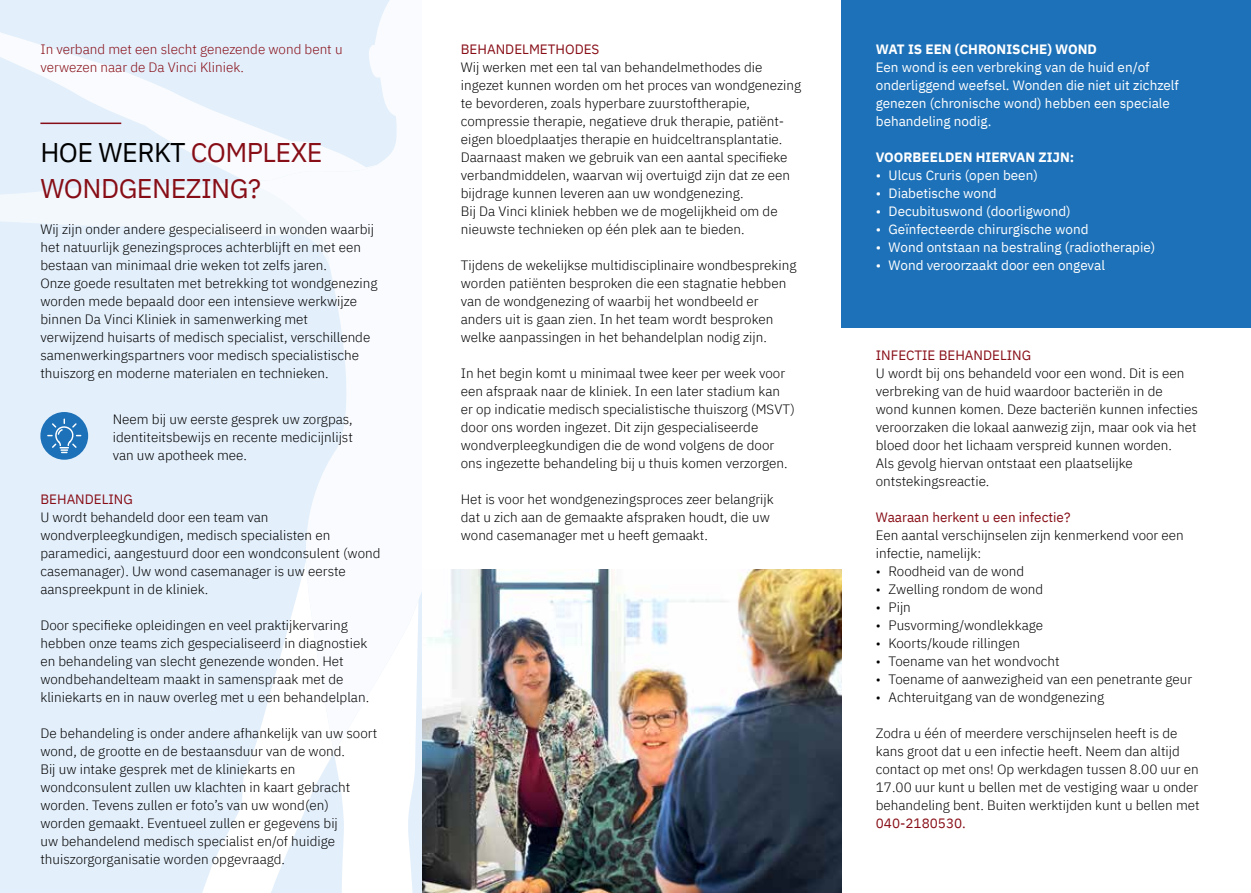
<style>
.page{position:relative;width:1251px;height:893px;background:#fff}
.page>*{position:absolute;margin:0;border:0;box-sizing:border-box;transform-origin:0 0}
.t1{font:27px/36px "IBM Plex Sans";letter-spacing:-.02em;color:#870d16}
.t2{font:300 13.5px/18px "IBM Plex Sans";color:#000}
.t3{font:13.5px/18px "IBM Plex Sans";color:#fff}
.t4{font:13.5px "IBM Plex Sans";color:#870d16}
.t5{font:300 13.5px/18px "IBM Plex Sans";color:#870d16}
.t6{font:700 13.5px "IBM Plex Sans";color:#fff}
.s1{color:#000}
</style>
<div class="page">
<img style="left:421px;top:570px;width:420px;height:323px">
<div style="left:0;top:0;width:421px;height:893px;background:#e3effb"></div>
<svg style="left:334px;top:753px;width:81px;height:140px;background:#fbfcfe"></svg>
<svg style="left:202px;top:753px;width:132px;height:140px;fill:#fff"></svg>
<svg style="left:0;top:32px;width:247px;height:149px"></svg>
<svg style="left:0;top:182px;width:247px;height:54px"></svg>
<svg style="left:247px;top:0;width:175px;height:753px;fill:#f9fbfe"></svg>
<div style="left:841px;top:0;width:409px;height:327px;background:#1d71b8"></div>
<hr style="left:40px;top:123px;width:81px;height:1px;background:#870d16">
<div style="left:40px;top:412px;width:48px;height:48px;background:#1d71b8;border-radius:50%"></div>
<svg style="left:47px;top:419px;width:34px;height:34px"></svg>
<p class="t5" style="left:40px;top:39px;width:304px">In verband met een slecht genezende wond bent u verwezen naar de Da Vinci Kliniek.</p>
<p class="t4" style="left:461px;top:39px;width:140px">BEHANDELMETHODES</p>
<p class="t2" style="left:461px;top:57px;width:342px">Wij werken met een tal van behandelmethodes die ingezet kunnen worden om het proces van wondgenezing te bevorderen, zoals hyperbare zuurstoftherapie, compressie therapie, negatieve druk therapie, patiënt&shy;eigen bloedplaatjes therapie en huidceltransplantatie.<br>Daarnaast maken we gebruik van een aantal specifieke verbandmiddelen, waarvan wij overtuigd zijn dat ze een bijdrage kunnen leveren aan uw wondgenezing.<br>Bij Da Vinci kliniek hebben we de mogelijkheid om de nieuwste technieken op één plek aan te bieden.</p>
<p class="t2" style="left:461px;top:255px;width:337px">Tijdens de wekelijkse multidisciplinaire wondbespreking worden patiënten besproken die een stagnatie hebben van de wondgenezing of waarbij het wondbeeld er anders uit is gaan zien. In het team wordt besproken welke aanpassingen in het behandelplan nodig zijn.</p>
<p class="t2" style="left:461px;top:363px;width:335px">In het begin komt u minimaal twee keer per week voor een afspraak naar de kliniek. In een later stadium kan er op indicatie medisch specialistische thuiszorg (MSVT) door ons worden ingezet. Dit zijn gespecialiseerde wondverpleegkundigen die de wond volgens de door ons ingezette behandeling bij u thuis komen verzorgen.</p>
<p class="t2" style="left:461px;top:489px;width:314px">Het is voor het wondgenezingsproces zeer belangrijk dat u zich aan de gemaakte afspraken houdt, die uw wond casemanager met u heeft gemaakt.</p>
<h1 class="t1" style="left:40px;top:132px;width:283px"><span class="s1">HOE WERKT</span> COMPLEXE<br>WONDGENEZING?</h1>
<p class="t2" style="left:40px;top:219px;width:338px">Wij zijn onder andere gespecialiseerd in wonden waarbij het natuurlijk genezingsproces achterblijft en met een bestaan van minimaal drie weken tot zelfs jaren.<br>Onze goede resultaten met betrekking tot wondgenezing worden mede bepaald door een intensieve werkwijze binnen Da Vinci Kliniek in samenwerking met<br>verwijzend huisarts of medisch specialist, verschillende samenwerkingspartners voor medisch specialistische thuiszorg en moderne materialen en technieken.</p>
<p class="t2" style="left:113px;top:409px;width:241px;text-align:justify">Neem bij uw eerste gesprek uw zorgpas, identiteitsbewijs en recente medicijnlijst van uw apotheek mee.</p>
<p class="t4" style="left:40px;top:489px;width:94px">BEHANDELING</p>
<p class="t2" style="left:40px;top:507px;width:341px">U wordt behandeld door een team van wondverpleegkundigen, medisch specialisten en paramedici, aangestuurd door een wondconsulent (wond casemanager). Uw wond casemanager is uw eerste aanspreekpunt in de kliniek.</p>
<p class="t2" style="left:40px;top:615px;width:330px">Door specifieke opleidingen en veel praktijkervaring hebben onze teams zich gespecialiseerd in diagnostiek en behandeling van slecht genezende wonden. Het wondbehandelteam maakt in samenspraak met de kliniekarts en in nauw overleg met u een behandelplan.</p>
<p class="t2" style="left:40px;top:723px;width:338px">De behandeling is onder andere afhankelijk van uw soort wond, de grootte en de bestaansduur van de wond.<br>Bij uw intake gesprek met de kliniekarts en wondconsulent zullen uw klachten in kaart gebracht worden. Tevens zullen er foto’s van uw wond(en) worden gemaakt. Eventueel zullen er gegevens bij<br>uw behandelend medisch specialist en/of huidige thuiszorgorganisatie worden opgevraagd.</p>
<p class="t6" style="left:875px;top:38px;width:222px">WAT IS EEN (CHRONISCHE) WOND</p>
<p class="t3" style="left:875px;top:57px;width:304px">Een wond is een verbreking van de huid en/of onderliggend weefsel. Wonden die niet uit zichzelf genezen (chronische wond) hebben een speciale behandeling nodig.</p>
<p class="t6" style="left:875px;top:146px;width:200px">VOORBEELDEN HIERVAN ZIJN:</p>
<p class="t3" style="left:875px;top:165px;width:163px">• Ulcus Cruris (open been)</p>
<p class="t3" style="left:875px;top:183px;width:122px">• Diabetische wond</p>
<p class="t3" style="left:875px;top:201px;width:196px">• Decubituswond (doorligwond)</p>
<p class="t3" style="left:875px;top:219px;width:214px">• Geïnfecteerde chirurgische wond</p>
<p class="t3" style="left:875px;top:237px;width:281px">• Wond ontstaan na bestraling (radiotherapie)</p>
<p class="t3" style="left:875px;top:255px;width:231px">• Wond veroorzaakt door een ongeval</p>
<p class="t4" style="left:875px;top:345px;width:157px">INFECTIE BEHANDELING</p>
<p class="t2" style="left:875px;top:363px;width:323px">U wordt bij ons behandeld voor een wond. Dit is een verbreking van de huid waardoor bacteriën in de wond kunnen komen. Deze bacteriën kunnen infecties veroorzaken die lokaal aanwezig zijn, maar ook via het bloed door het lichaam verspreid kunnen worden.<br>Als gevolg hiervan ontstaat een plaatselijke ontstekingsreactie.</p>
<p class="t4" style="left:875px;top:507px;width:196px">Waaraan herkent u een infectie?</p>
<p class="t2" style="left:875px;top:525px;width:309px">Een aantal verschijnselen zijn kenmerkend voor een infectie, namelijk:</p>
<p class="t2" style="left:875px;top:561px;width:150px">• Roodheid van de wond</p>
<p class="t2" style="left:875px;top:579px;width:169px">• Zwelling rondom de wond</p>
<p class="t2" style="left:875px;top:597px;width:37px">• Pijn</p>
<p class="t2" style="left:875px;top:615px;width:169px">• Pusvorming/wondlekkage</p>
<p class="t2" style="left:875px;top:633px;width:146px">• Koorts/koude rillingen</p>
<p class="t2" style="left:875px;top:651px;width:185px">• Toename van het wondvocht</p>
<p class="t2" style="left:875px;top:669px;width:318px">• Toename of aanwezigheid van een penetrante geur</p>
<p class="t2" style="left:875px;top:687px;width:230px">• Achteruitgang van de wondgenezing</p>
<p class="t2" style="left:875px;top:723px;width:325px">Zodra u één of meerdere verschijnselen heeft is de kans groot dat u een infectie heeft. Neem dan altijd contact op met ons! Op werkdagen tussen 8.00 uur en 17.00 uur kunt u bellen met de vestiging waar u onder behandeling bent. Buiten werktijden kunt u bellen met</p>
<p class="t4" style="left:875px;top:813px;width:92px">040-2180530.</p>
</div>
